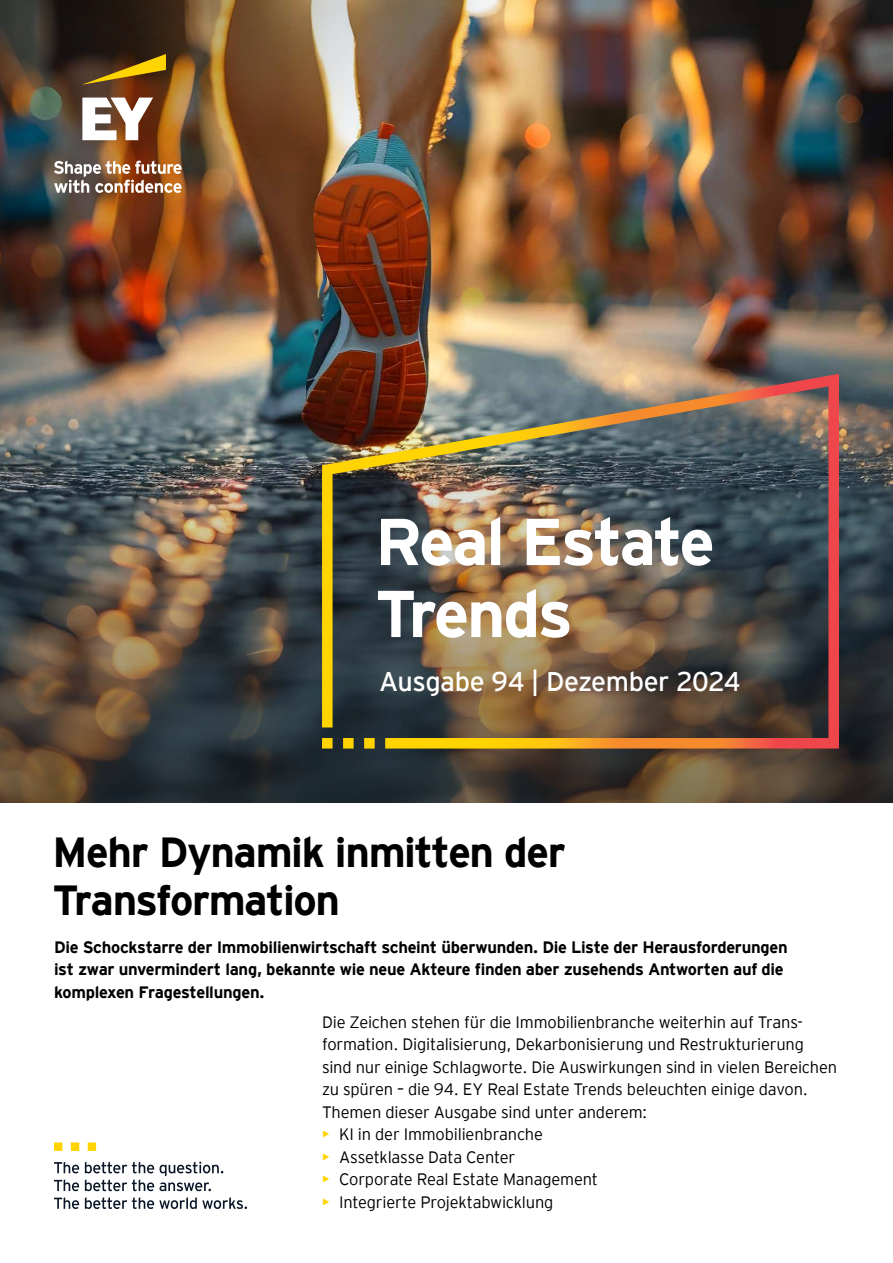
<style>
.page{position:relative;width:893px;height:1263px;background:#fff}
.page>*{position:absolute;margin:0;border:0;box-sizing:border-box;transform-origin:0 0}
.t1{font:700 66px/72px "EY Interstate";letter-spacing:-.045em;color:#fff}
.t2{font:700 42px/48px "EY Interstate";letter-spacing:-.035em;color:#000}
.t3{font:27px "EY Interstate";letter-spacing:-.02em;color:#fff}
.t4{font:300 16.5px/22.5px "EY Interstate";letter-spacing:-.01em;color:#000}
.t5{font:700 16.5px/22.5px "EY Interstate";letter-spacing:-.02em;color:#000}
.s1{font-weight:400;color:#ffd400}
</style>
<div class="page">
<img style="left:673px;top:0;width:220px;height:348px">
<img style="left:0;top:0;width:673px;height:348px">
<img style="left:0;top:348px;width:893px;height:455px">
<svg style="left:82px;top:54px;width:84px;height:31px;background:#755512"></svg>
<img style="left:54px;top:98px;width:128px;height:95px">
<svg style="left:54px;top:1142px;width:42px;height:9px"></svg>
<svg style="left:54px;top:1161px;width:193px;height:48px"></svg>
<img style="left:322px;top:374px;width:517px;height:374px">
<h1 class="t1" style="left:375px;top:505px;width:341px">Real Estate<br>Trends</h1>
<h3 class="t3" style="left:379px;top:665px;width:363px">Ausgabe 94 | Dezember 2024</h3>
<h2 class="t2" style="left:53px;top:828px;width:515px">Mehr Dynamik inmitten der<br>Transformation</h2>
<p class="t5" style="left:54px;top:936px;width:735px">Die Schockstarre der Immobilienwirtschaft scheint überwunden. Die Liste der Herausforderungen ist zwar unvermindert lang, bekannte wie neue Akteure finden aber zusehends Antworten auf die komplexen Fragestellungen.</p>
<p class="t4" style="left:322px;top:1011px;width:517px">Die Zeichen stehen für die Immobilienbranche weiterhin auf Trans&shy;formation. Digitalisierung, Dekarbonisierung und Restrukturierung sind nur einige Schlagworte. Die Auswirkungen sind in vielen Bereichen zu spüren – die 94. EY Real Estate Trends beleuchten einige davon.<br>Themen dieser Ausgabe sind unter anderem:</p>
<p class="t4" style="left:322px;top:1123px;width:222px"><span class="s1">•</span> KI in der Immobilienbranche</p>
<p class="t4" style="left:322px;top:1146px;width:195px"><span class="s1">•</span> Assetklasse Data Center</p>
<p class="t4" style="left:322px;top:1168px;width:278px"><span class="s1">•</span> Corporate Real Estate Management</p>
<p class="t4" style="left:322px;top:1191px;width:233px"><span class="s1">•</span> Integrierte Projektabwicklung</p>
</div>
